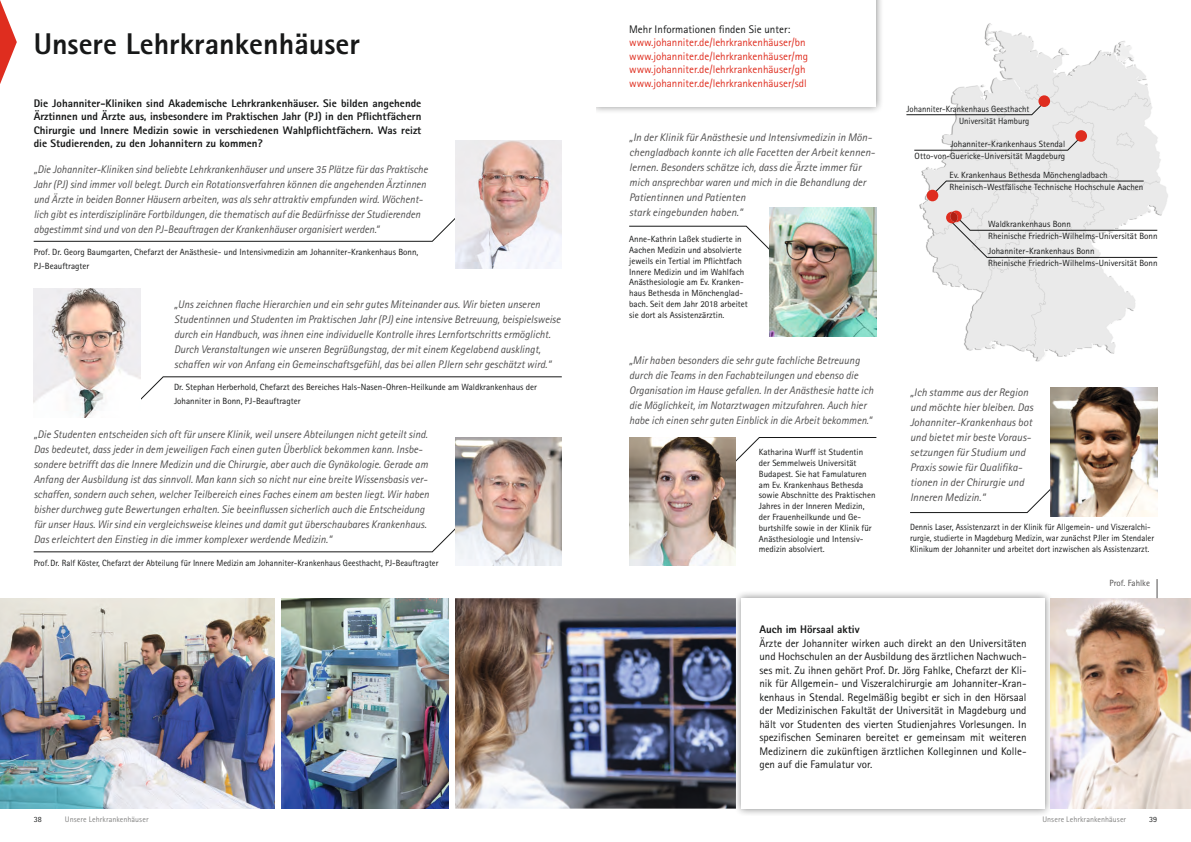
<style>
.page{position:relative;width:1191px;height:842px;background:#fff}
.page>*{position:absolute;margin:0;border:0;box-sizing:border-box;transform-origin:0 0}
.t1{font:800 30px "Rotis Sans Serif";color:#171818}
.t2{font:italic 11px/15px "Rotis Sans Serif";color:#504f4f}
.t3{font:11px/13.5px "Rotis Sans Serif";color:#171818;text-align:justify}
.t4{font:italic 11px/15px "Rotis Sans Serif";color:#504f4f;scale:.96 1}
.t5{font:800 11px/13.5px "Rotis Sans Serif";color:#171818;text-align:justify}
.t6{font:11px/13.5px "Rotis Sans Serif";color:#df2d1f}
.t7{font:9px/10.8px "Rotis Sans Serif";color:#171818}
.t8{font:9px/10.8px "Rotis Sans Serif";color:#171818;scale:.96 1}
.t9{font:9px "Rotis Sans Serif";color:#504f4f}
.t10{font:8px "Rotis Sans Serif";letter-spacing:.005em;color:#838382}
.t11{font:8px "Rotis Sans Serif";color:#171818}
</style>
<div class="page">
<img style="left:0;top:598px;width:275px;height:211px">
<img style="left:281px;top:598px;width:453px;height:211px">
<div style="left:588px;top:0;width:296px;height:114px;background:#171818;opacity:.5"></div>
<div style="left:595px;top:0;width:281px;height:107px;background:#fff"></div>
<div style="left:734px;top:590px;width:318px;height:226px;background:#171818;opacity:.5"></div>
<div style="left:741px;top:598px;width:303px;height:211px;background:#fff"></div>
<svg style="left:0;top:0;width:17px;height:84px"></svg>
<svg style="left:592px;top:598px;width:6px;height:211px"></svg>
<svg style="left:33px;top:528px;width:422px;height:24px"></svg>
<img style="left:455px;top:437px;width:107px;height:129px">
<svg style="left:33px;top:218px;width:422px;height:24px"></svg>
<svg style="left:140px;top:376px;width:422px;height:24px"></svg>
<svg style="left:910px;top:489px;width:140px;height:24px"></svg>
<img style="left:1050px;top:388px;width:107px;height:128px">
<svg style="left:736px;top:437px;width:141px;height:25px"></svg>
<img style="left:629px;top:437px;width:107px;height:129px">
<svg style="left:629px;top:226px;width:140px;height:24px"></svg>
<img style="left:769px;top:208px;width:107px;height:128px">
<img style="left:1050px;top:598px;width:141px;height:211px">
<div style="left:449px;top:593px;width:6px;height:229px;background:#fff"></div>
<img style="left:34px;top:289px;width:106px;height:128px">
<img style="left:455px;top:140px;width:107px;height:129px">
<svg style="left:1156px;top:579px;width:1px;height:19px"></svg>
<div style="left:567px;top:0;width:28px;height:137px;background:#fff"></div>
<img style="left:910px;top:23px;width:258px;height:339px">
<svg style="left:934px;top:181px;width:210px;height:12px;background:#dedede"></svg>
<svg style="left:913px;top:139px;width:166px;height:12px"></svg>
<svg style="left:906px;top:103px;width:137px;height:12px"></svg>
<div style="left:926px;top:190px;width:12px;height:11px;background:#df2d1f;border-radius:50%"></div>
<svg style="left:946px;top:211px;width:211px;height:47px"></svg>
<div style="left:1075px;top:130px;width:12px;height:12px;background:#df2d1f;border-radius:50%"></div>
<div style="left:1038px;top:95px;width:12px;height:12px;background:#df2d1f;border-radius:50%"></div>
<h1 class="t1" style="left:34px;top:25px;width:328px">Unsere Lehrkrankenhäuser</h1>
<p class="t5" style="left:34px;top:96px;width:389px">Die Johanniter-Kliniken sind Akademische Lehrkrankenhäuser. Sie bilden angehende Ärztinnen und Ärzte aus, insbesondere im Praktischen Jahr (PJ) in den Pflichtfächern Chirurgie und Innere Medizin sowie in verschiedenen Wahlpflichtfächern. Was reizt die Studierenden, zu den Johannitern zu kommen?</p>
<p class="t4" style="left:34px;top:161px;width:412px">„Die Johanniter-Kliniken sind beliebte Lehrkrankenhäuser und unsere 35 Plätze für das Praktische Jahr (PJ) sind immer voll belegt. Durch ein Rotationsverfahren können die angehenden Ärztinnen und Ärzte in beiden Bonner Häusern arbeiten, was als sehr attraktiv empfunden wird. Wöchent&shy;lich gibt es interdisziplinäre Fortbildungen, die thematisch auf die Bedürfnisse der Studierenden abgestimmt sind und von den PJ-Beauftragen der Krankenhäuser organisiert werden.“</p>
<p class="t7" style="left:34px;top:245px;width:386px;line-height:13.5px">Prof. Dr. Georg Baumgarten, Chefarzt der Anästhesie- und Intensivmedizin am Johanniter-Krankenhaus Bonn,<br>PJ-Beauftragter</p>
<p class="t2" style="left:174px;top:296px;width:388px">„Uns zeichnen flache Hierarchien und ein sehr gutes Miteinander aus. Wir bieten unseren Studentinnen und Studenten im Praktischen Jahr (PJ) eine intensive Betreuung, beispielsweise durch ein Handbuch, was ihnen eine individuelle Kontrolle ihres Lernfortschritts ermöglicht.<br>Durch Veranstaltungen wie unseren Begrüßungstag, der mit einem Kegelabend ausklingt, schaffen wir von Anfang ein Gemeinschaftsgefühl, das bei allen PJlern sehr geschätzt wird.“</p>
<p class="t7" style="left:174px;top:380px;width:364px;line-height:13.5px">Dr. Stephan Herberhold, Chefarzt des Bereiches Hals-Nasen-Ohren-Heilkunde am Waldkrankenhaus der<br>Johanniter in Bonn, PJ-Beauftragter</p>
<p class="t2" style="left:34px;top:427px;width:397px">„Die Studenten entscheiden sich oft für unsere Klinik, weil unsere Abteilungen nicht geteilt sind.<br>Das bedeutet, dass jeder in dem jeweiligen Fach einen guten Überblick bekommen kann. Insbe&shy;sondere betrifft das die Innere Medizin und die Chirurgie, aber auch die Gynäkologie. Gerade am Anfang der Ausbildung ist das sinnvoll. Man kann sich so nicht nur eine breite Wissensbasis ver&shy;schaffen, sondern auch sehen, welcher Teilbereich eines Faches einem am besten liegt. Wir haben bisher durchweg gute Bewertungen erhalten. Sie beeinflussen sicherlich auch die Entscheidung für unser Haus. Wir sind ein vergleichsweise kleines und damit gut überschaubares Krankenhaus.<br>Das erleichtert den Einstieg in die immer komplexer werdende Medizin.“</p>
<p class="t8" style="left:34px;top:557px;width:423px">Prof. Dr. Ralf Köster, Chefarzt der Abteilung für Innere Medizin am Johanniter-Krankenhaus Geesthacht, PJ-Beauftragter</p>
<p class="t3" style="left:629px;top:22px;width:163px">Mehr Informationen finden Sie unter:</p>
<p class="t6" style="left:629px;top:36px;width:181px">www.johanniter.de/lehrkrankenhäuser/bn www.johanniter.de/lehrkrankenhäuser/mg www.johanniter.de/lehrkrankenhäuser/gh www.johanniter.de/lehrkrankenhäuser/sdl</p>
<p class="t2" style="left:629px;top:130px;width:247px">„In der Klinik für Anästhesie und Intensivmedizin in Mön&shy;chengladbach konnte ich alle Facetten der Arbeit kennen&shy;lernen. Besonders schätze ich, dass die Ärzte immer für mich ansprechbar waren und mich in die Behandlung der Patientinnen und Patienten<br>stark eingebunden haben.“</p>
<p class="t7" style="left:629px;top:234px;width:120px">Anne-Kathrin Laßek studierte in<br>Aachen Medizin und absolvierte jeweils ein Tertial im Pflichtfach<br>Innere Medizin und im Wahlfach<br>Anästhesiologie am Ev. Kranken&shy;haus Bethesda in Mönchenglad&shy;bach. Seit dem Jahr 2018 arbeitet sie dort als Assistenzärztin.</p>
<p class="t2" style="left:629px;top:353px;width:246px">„Mir haben besonders die sehr gute fachliche Betreuung durch die Teams in den Fachabteilungen und ebenso die Organisation im Hause gefallen. In der Anästhesie hatte ich die Möglichkeit, im Notarztwagen mitzufahren. Auch hier habe ich einen sehr guten Einblick in die Arbeit bekommen.“</p>
<p class="t7" style="left:759px;top:447px;width:118px">Katharina Wurff ist Studentin der Semmelweis Universität<br>Budapest. Sie hat Famulaturen am Ev. Krankenhaus Bethesda sowie Abschnitte des Praktischen<br>Jahres in der Inneren Medizin, der Frauenheilkunde und Ge&shy;burtshilfe sowie in der Klinik für<br>Anästhesiologie und Intensiv&shy;medizin absolviert.</p>
<p class="t8" style="left:906px;top:102px;width:129px;line-height:12px;text-align:right">Johanniter-Krankenhaus Geesthacht<br>Universität Hamburg</p>
<p class="t7" style="left:914px;top:138px;width:152px;line-height:12px;text-align:right">Johanniter-Krankenhaus Stendal<br>Otto-von-Guericke-Universität Magdeburg</p>
<p class="t7" style="left:949px;top:169px;width:195px;line-height:12px">Ev. Krankenhaus Bethesda Mönchengladbach<br>Rheinisch-Westfälische Technische Hochschule Aachen</p>
<p class="t7" style="left:988px;top:218px;width:171px;line-height:12px">Waldkrankenhaus Bonn<br>Rheinische Friedrich-Wilhelms-Universität Bonn</p>
<p class="t7" style="left:988px;top:245px;width:171px;line-height:12px">Johanniter-Krankenhaus Bonn<br>Rheinische Friedrich-Wilhelms-Universität Bonn</p>
<p class="t2" style="left:910px;top:385px;width:125px">„Ich stamme aus der Region und möchte hier bleiben. Das<br>Johanniter-Krankenhaus bot und bietet mir beste Voraus&shy;setzungen für Studium und<br>Praxis sowie für Qualifika&shy;tionen in der Chirurgie und<br>Inneren Medizin.“</p>
<p class="t8" style="left:910px;top:522px;width:256px">Dennis Laser, Assistenzarzt in der Klinik für Allgemein- und Viszeralchi&shy;rurgie, studierte in Magdeburg Medizin, war zunächst PJler im Stendaler<br>Klinikum der Johanniter und arbeitet dort inzwischen als Assistenzarzt.</p>
<p class="t9" style="left:1109px;top:578px;width:42px">Prof. Fahlke</p>
<p class="t5" style="left:759px;top:622px;width:102px">Auch im Hörsaal aktiv</p>
<p class="t3" style="left:759px;top:636px;width:269px">Ärzte der Johanniter wirken auch direkt an den Universitäten und Hochschulen an der Ausbildung des ärztlichen Nachwuch&shy;ses mit. Zu ihnen gehört Prof. Dr. Jörg Fahlke, Chefarzt der Kli&shy;nik für Allgemein- und Viszeralchirurgie am Johanniter-Kran&shy;kenhaus in Stendal. Regelmäßig begibt er sich in den Hörsaal der Medizinischen Fakultät der Universität in Magdeburg und hält vor Studenten des vierten Studienjahres Vorlesungen. In spezifischen Seminaren bereitet er gemeinsam mit weiteren Medizinern die zukünftigen ärztlichen Kolleginnen und Kolle&shy;gen auf die Famulatur vor.</p>
<p class="t10" style="left:65px;top:815px;width:85px">Unsere Lehrkrankenhäuser</p>
<p class="t10" style="left:1042px;top:815px;width:85px">Unsere Lehrkrankenhäuser</p>
<p class="t11" style="left:34px;top:815px;width:10px">38</p>
<p class="t11" style="left:1149px;top:815px;width:10px">39</p>
</div>
